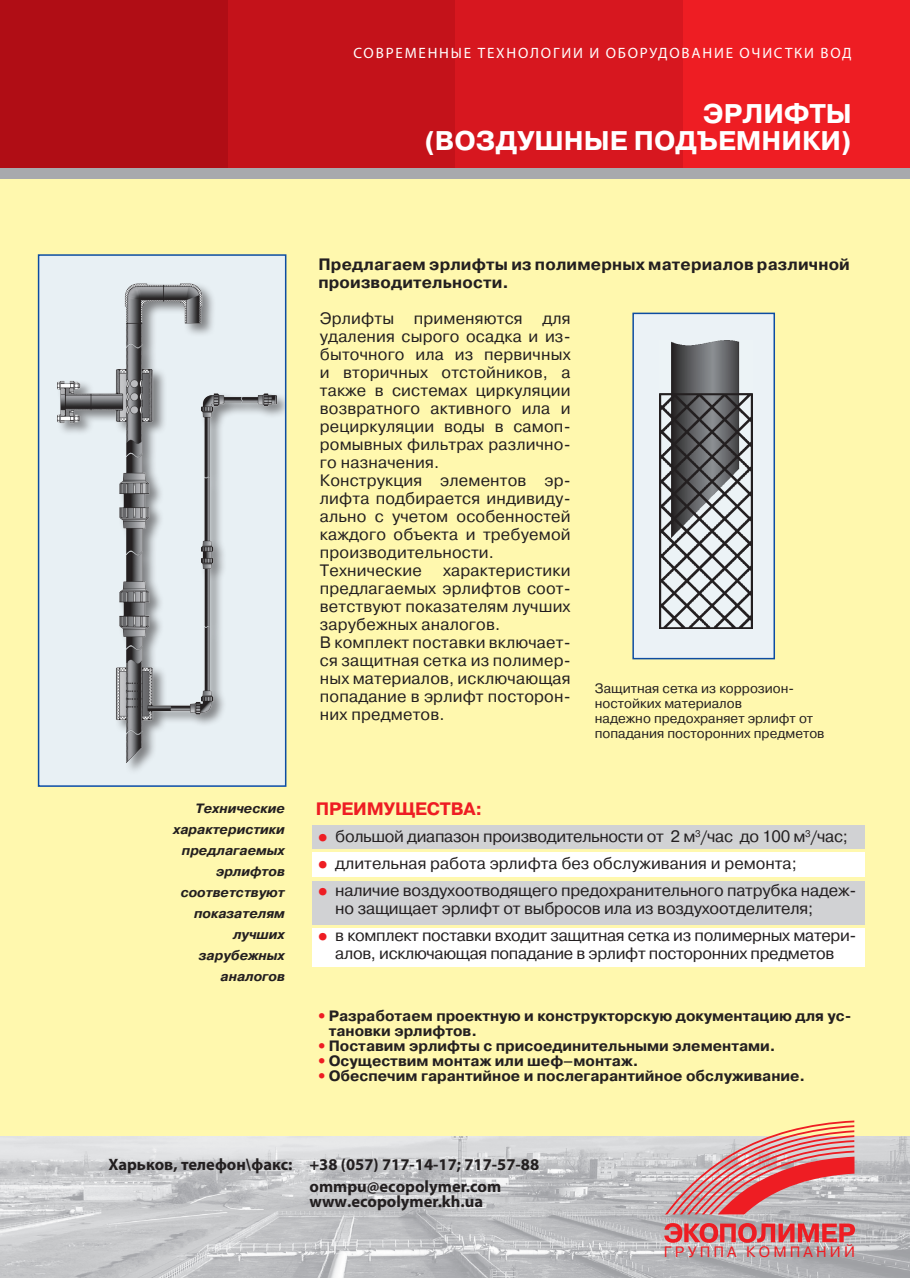
<style>
.page{position:relative;width:910px;height:1280px;background:#fff}
.page>*{position:absolute;margin:0;border:0;box-sizing:border-box;transform-origin:0 0}
.t1{font:700 27px/27px "Pragmatica C";letter-spacing:.12em;color:#fff;text-align:right}
.t2{font:700 18px "Pragmatica C";color:#ee1d23}
.t3{font:16.5px/18px "Pragmatica C";letter-spacing:.01em;color:#231f20}
.t4{font:16.5px/18px "Pragmatica C";letter-spacing:-.02em;color:#231f20;text-align:center}
.t5{font:16.5px/18px "Pragmatica C";letter-spacing:-.01em;color:#231f20}
.t6{font:700 16.5px/21.6px "Myriad Pro";color:#231f20}
.t7{font:700 16.5px/18px "Pragmatica C";letter-spacing:.01em;color:#231f20}
.t8{font:700 15px/15px "Pragmatica C";color:#231f20}
.t9{font:15px "Myriad Pro";letter-spacing:.12em;color:#fff}
.t10{font:15px "Pragmatica CTT";letter-spacing:.21em;color:#ee1d23}
.t11{font:13.5px/15px "Pragmatica C";color:#231f20}
.t12{font:italic 700 13.5px/21px "Pragmatica C";color:#231f20;text-align:right}
.s1{font-weight:700;font-size:21px;color:#ee1d23}
.s2{color:#ee1d23}
</style>
<div class="page">
<div style="left:0;top:0;width:910px;height:1277px;background:#fff8ae"></div>
<div style="left:682px;top:0;width:228px;height:168px;background:#ee1d23"></div>
<div style="left:455px;top:0;width:227px;height:168px;background:#d7171f"></div>
<div style="left:227px;top:0;width:228px;height:168px;background:#c4121a"></div>
<div style="left:0;top:0;width:227px;height:168px;background:#b00d15"></div>
<div style="left:0;top:168px;width:910px;height:11px;background:#a8a9ad"></div>
<img style="left:0;top:1136px;width:910px;height:142px">
<img style="left:41px;top:264px;width:242px;height:520px">
<div style="left:38px;top:254px;width:248px;height:533px;border:2px solid #0d4da1"></div>
<div style="left:312px;top:825px;width:553px;height:23px;background:#d1d2d4"></div>
<div style="left:312px;top:852px;width:553px;height:25px;background:#fff"></div>
<div style="left:312px;top:882px;width:553px;height:43px;background:#d1d2d4"></div>
<div style="left:312px;top:929px;width:553px;height:38px;background:#fff"></div>
<div style="left:633px;top:313px;width:141px;height:346px;background:#ebf2f6"></div>
<img style="left:660px;top:341px;width:92px;height:287px">
<div style="left:632px;top:313px;width:143px;height:346px;border:2px solid #0d4da1"></div>
<svg style="left:664px;top:1223px;width:191px;height:20px;background:#d2656a"></svg>
<svg style="left:665px;top:1120px;width:189px;height:94px;background:#dba098"></svg>
<p class="t9" style="left:353px;top:43px;width:500px">Современные технологии и оборудование очистки вод</p>
<h1 class="t1" style="left:424px;top:101px;width:429px">Эрлифты<br>(воздушные подъемники)</h1>
<p class="t7" style="left:318px;top:256px;width:533px">Предлагаем эрлифты из полимерных материалов различной производительности.</p>
<p class="t12" style="left:173px;top:798px;width:113px">Технические характеристики предлагаемых эрлифтов соответствуют показателям лучших зарубежных аналогов</p>
<p class="t3" style="left:320px;top:310px;width:252px">Эрлифты применяются для удаления сырого осадка и из&shy;быточного ила из первичных и вторичных отстойников, а также в системах циркуляции возвратного активного ила и рециркуляции воды в самоп&shy;ромывных фильтрах различно&shy;го назначения.<br>Конструкция элементов эр&shy;лифта подбирается индивиду&shy;ально с учетом особенностей каждого объекта и требуемой производительности.<br>Технические</p>
<p class="t3" style="left:320px;top:562px;width:252px;text-indent:123px">характеристики предлагаемых эрлифтов соот&shy;ветствуют показателям лучших зарубежных аналогов.<br>В комплект поставки включает&shy;ся защитная сетка из полимер&shy;ных материалов, исключающая попадание в эрлифт посторон&shy;них предметов.</p>
<p class="t11" style="left:595px;top:681px;width:231px">Защитная сетка из коррозион&shy;ностойких материалов<br>надежно предохраняет эрлифт от попадания посторонних предметов</p>
<p class="t2" style="left:316px;top:799px;width:168px">Преимущества:</p>
<p class="t4" style="left:316px;top:828px;width:534px"><span class="s1">•</span> большой диапазон производительности от 2 м<sup>3</sup>/час до 100 м<sup>3</sup>/час;</p>
<p class="t3" style="left:316px;top:855px;width:483px"><span class="s1">•</span> длительная работа эрлифта без обслуживания и ремонта;</p>
<p class="t5" style="left:335px;top:882px;width:523px;text-indent:-20px"><span class="s1">•</span> наличие воздухоотводящего предохранительного патрубка надеж&shy;но защищает эрлифт от выбросов ила из воздухоотделителя;</p>
<p class="t4" style="left:316px;top:927px;width:542px"><span class="s1">•</span> в комплект поставки входит защитная сетка из полимерных матери&shy;алов, исключающая попадание в эрлифт посторонних предметов</p>
<p class="t8" style="left:329px;top:1009px;width:524px;text-indent:-12px"><span class="s2">•</span>Разработаем проектную и конструкторскую документацию для ус&shy;тановки эрлифтов.</p>
<p class="t8" style="left:317px;top:1039px;width:460px"><span class="s2">•</span>Поставим эрлифты с присоединительными элементами.</p>
<p class="t8" style="left:317px;top:1054px;width:323px"><span class="s2">•</span>Осуществим монтаж или шеф–монтаж.</p>
<p class="t8" style="left:317px;top:1069px;width:490px"><span class="s2">•</span>Обеспечим гарантийное и послегарантийное обслуживание.</p>
<p class="t6" style="left:309px;top:1153px;width:231px;text-indent:-201px">Харьков, телефон\факс: +38 (057) 717-14-17; 717-57-88 ommpu@ecopolymer.com</p>
<p class="t6" style="left:309px;top:1190px;width:175px">www.ecopolymer.kh.ua</p>
<p class="t10" style="left:664px;top:1243px;width:193px">группа компаний</p>
</div>
